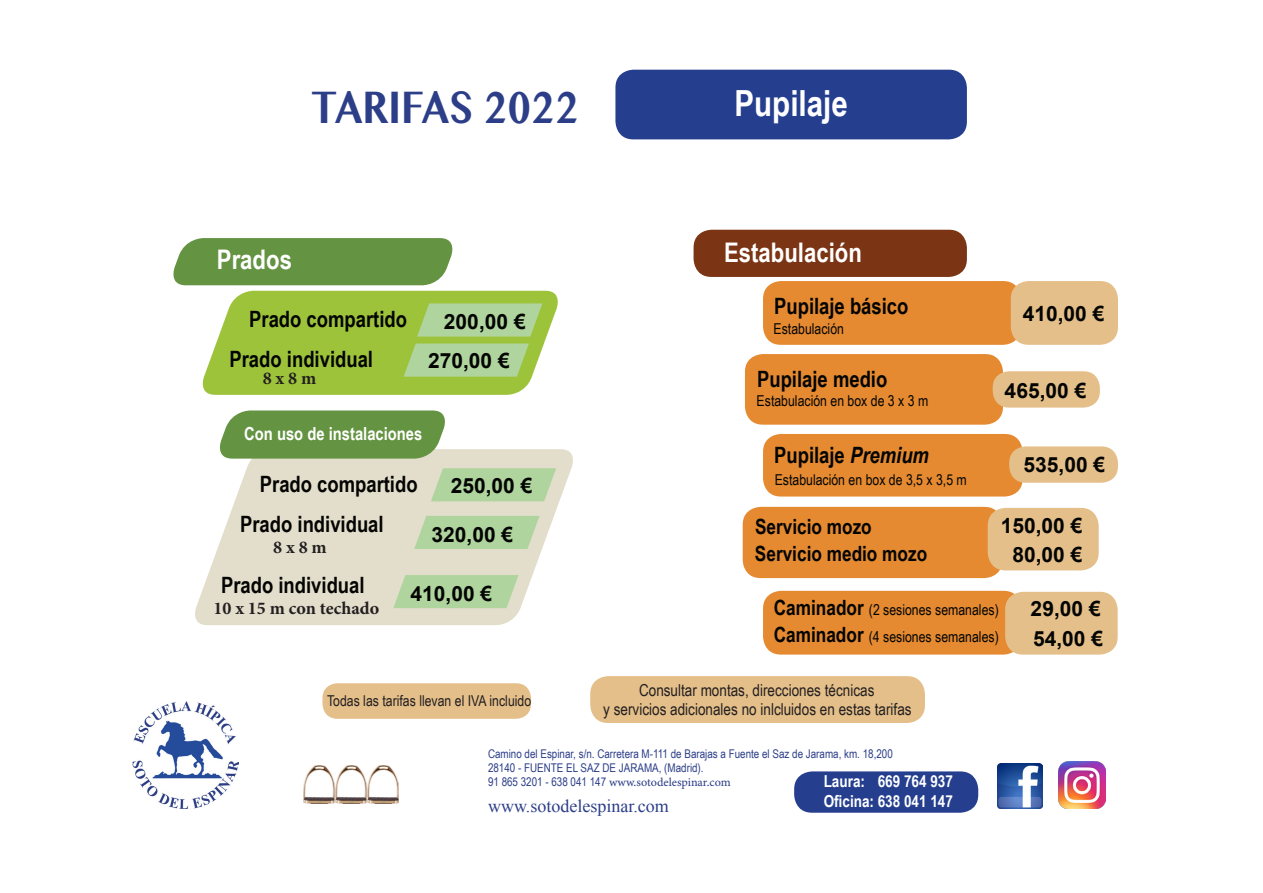
<style>
.page{position:relative;width:1263px;height:893px;background:#fff}
.page>*{position:absolute;margin:0;border:0;box-sizing:border-box;transform-origin:0 0}
.t1{font:700 45px "Lao MN";color:#2c3e88;scale:.82 1}
.t2{font:700 36px "Arial Narrow";color:#fff}
.t3{font:700 27px "Arial Narrow";color:#fff}
.t4{font:700 22.5px "Arial Narrow";color:#040503}
.t5{font:700 21px "Arial";color:#040503}
.t6{font:700 21px "Arial Narrow";color:#040503}
.t7{font:700 18px "Minion Pro";color:#231f20}
.t8{font:18px "Times New Roman";color:#2c3e88}
.t9{font:700 18px "Arial Narrow";color:#fff}
.t10{font:16.5px "Arial Narrow";color:#231f20}
.t11{font:700 16.5px "Arial Narrow";color:#fff}
.t12{font:15px "Arial Narrow";color:#040503}
.t13{font:15px "Arial Narrow";color:#231f20}
.t14{font:12px "Arial Narrow";color:#2c3e88}
.t15{font:12px "Minion Pro Capt";color:#2c3e88}
.s1{font-style:italic}
.s2{font-weight:700;font-size:21px}
.s3{font-family:"Arial Narrow"}
</style>
<div class="page">
<svg style="left:195px;top:449px;width:378px;height:176px;fill:#e3decc"></svg>
<div style="left:693px;top:230px;width:274px;height:47px;background:#7b3515;border-radius:18px"></div>
<div style="left:173px;top:238px;width:280px;height:47px;background:#649342"></div>
<div style="left:615px;top:70px;width:352px;height:69px;background:#253f8e;border-radius:18px"></div>
<div style="left:763px;top:281px;width:258px;height:64px;background:#e58a31;border-radius:18px"></div>
<div style="left:745px;top:354px;width:258px;height:71px;background:#e58a31;border-radius:18px"></div>
<div style="left:763px;top:434px;width:260px;height:63px;background:#e58a31;border-radius:18px"></div>
<div style="left:1011px;top:281px;width:107px;height:64px;background:#e4bf8a;border-radius:18px"></div>
<div style="left:993px;top:371px;width:107px;height:37px;background:#e4bf8a;border-radius:16px"></div>
<div style="left:1009px;top:446px;width:109px;height:37px;background:#e4bf8a;border-radius:16px"></div>
<div style="left:763px;top:591px;width:258px;height:64px;background:#e58a31;border-radius:18px"></div>
<div style="left:1005px;top:592px;width:113px;height:63px;background:#e4bf8a;border-radius:18px"></div>
<div style="left:743px;top:507px;width:259px;height:71px;background:#e58a31;border-radius:18px"></div>
<div style="left:988px;top:508px;width:111px;height:62px;background:#e4bf8a;border-radius:18px"></div>
<div style="left:590px;top:676px;width:335px;height:47px;background:#e4bf8a;border-radius:18px"></div>
<svg style="left:215px;top:410px;width:235px;height:49px;background:#749e55"></svg>
<svg style="left:431px;top:468px;width:125px;height:33px;background:#b4d4a2"></svg>
<svg style="left:202px;top:291px;width:356px;height:104px;background:#a9cb60"></svg>
<svg style="left:414px;top:516px;width:125px;height:33px;background:#b3d4a2"></svg>
<svg style="left:393px;top:575px;width:126px;height:33px;background:#b4d5a2"></svg>
<div style="left:322px;top:683px;width:209px;height:36px;background:#e4bf8a;border-radius:15px"></div>
<img style="left:997px;top:763px;width:45px;height:45px">
<img style="left:1058px;top:761px;width:47px;height:47px">
<div style="left:794px;top:771px;width:184px;height:42px;background:#253f8e;border-radius:18px"></div>
<img style="left:133px;top:701px;width:105px;height:107px">
<img style="left:304px;top:765px;width:94px;height:39px">
<p class="t1" style="left:311px;top:77px;width:328px">TARIFAS 2022</p>
<p class="t2" style="left:734px;top:77px;width:115px">Pupilaje</p>
<p class="t3" style="left:217px;top:239px;width:77px">Prados</p>
<p class="t4" style="left:249px;top:302px;width:159px">Prado compartido</p>
<p class="t4" style="left:229px;top:342px;width:145px">Prado individual</p>
<p class="t7" style="left:263px;top:368px;width:55px">8 x 8 m</p>
<p class="t5" style="left:444px;top:307px;width:83px">200,00 €</p>
<p class="t5" style="left:428px;top:346px;width:83px">270,00 €</p>
<p class="t9" style="left:244px;top:420px;width:180px">Con uso de instalaciones</p>
<p class="t4" style="left:260px;top:467px;width:159px">Prado compartido</p>
<p class="t4" style="left:240px;top:507px;width:145px">Prado individual</p>
<p class="t7" style="left:273px;top:536px;width:55px">8 x 8 m</p>
<p class="t5" style="left:451px;top:472px;width:83px">250,00 €</p>
<p class="t5" style="left:431px;top:520px;width:83px">320,00 €</p>
<p class="t4" style="left:221px;top:568px;width:145px">Prado individual</p>
<p class="t7" style="left:213px;top:597px;width:167px">10 x 15 m con techado</p>
<p class="t5" style="left:411px;top:579px;width:83px">410,00 €</p>
<p class="t13" style="left:327px;top:690px;width:206px">Todas las tarifas llevan el IVA incluido</p>
<p class="t3" style="left:724px;top:232px;width:139px">Estabulación</p>
<p class="t4" style="left:774px;top:289px;width:136px">Pupilaje básico</p>
<p class="t12" style="left:773px;top:317px;width:72px">Estabulación</p>
<p class="t4" style="left:757px;top:362px;width:132px">Pupilaje medio</p>
<p class="t12" style="left:757px;top:389px;width:173px">Estabulación en box de 3 x 3 m</p>
<p class="t4" style="left:774px;top:438px;width:156px">Pupilaje <span class="s1">Premium</span></p>
<p class="t12" style="left:775px;top:469px;width:194px">Estabulación en box de 3,5 x 3,5 m</p>
<p class="t6" style="left:755px;top:511px;width:118px">Servicio mozo</p>
<p class="t6" style="left:755px;top:538px;width:174px">Servicio medio mozo</p>
<p class="t5" style="left:1023px;top:299px;width:83px">410,00 €</p>
<p class="t5" style="left:1005px;top:377px;width:83px">465,00 €</p>
<p class="t5" style="left:1023px;top:451px;width:83px">535,00 €</p>
<p class="t5" style="left:1001px;top:512px;width:83px">150,00 €</p>
<p class="t5" style="left:1012px;top:540px;width:72px">80,00 €</p>
<p class="t12" style="left:774px;top:599px;width:226px"><span class="s2">Caminador</span> (2 sesiones semanales)</p>
<p class="t12" style="left:774px;top:625px;width:226px"><span class="s2">Caminador</span> (4 sesiones semanales)</p>
<p class="t10" style="left:639px;top:678px;width:237px">Consultar montas, direcciones técnicas</p>
<p class="t10" style="left:603px;top:697px;width:310px">y servicios adicionales no inlcluidos en estas tarifas</p>
<p class="t5" style="left:1031px;top:595px;width:72px">29,00 €</p>
<p class="t5" style="left:1033px;top:624px;width:72px">54,00 €</p>
<p class="t14" style="left:488px;top:745px;width:406px">Camino del Espinar, s/n. Carretera M-111 de Barajas a Fuente el Saz de Jarama, km. 18,200</p>
<p class="t14" style="left:488px;top:759px;width:217px">28140 - FUENTE EL SAZ DE JARAMA, (Madrid).</p>
<p class="t15" style="left:488px;top:775px;width:244px"><span class="s3">91 865 3201 - 638 041 147</span> www.sotodelespinar.com</p>
<p class="t11" style="left:824px;top:769px;width:131px">Laura: 669 764 937</p>
<p class="t8" style="left:488px;top:794px;width:182px">www.sotodelespinar.com</p>
<p class="t11" style="left:824px;top:789px;width:131px">Oficina: 638 041 147</p>
</div>
